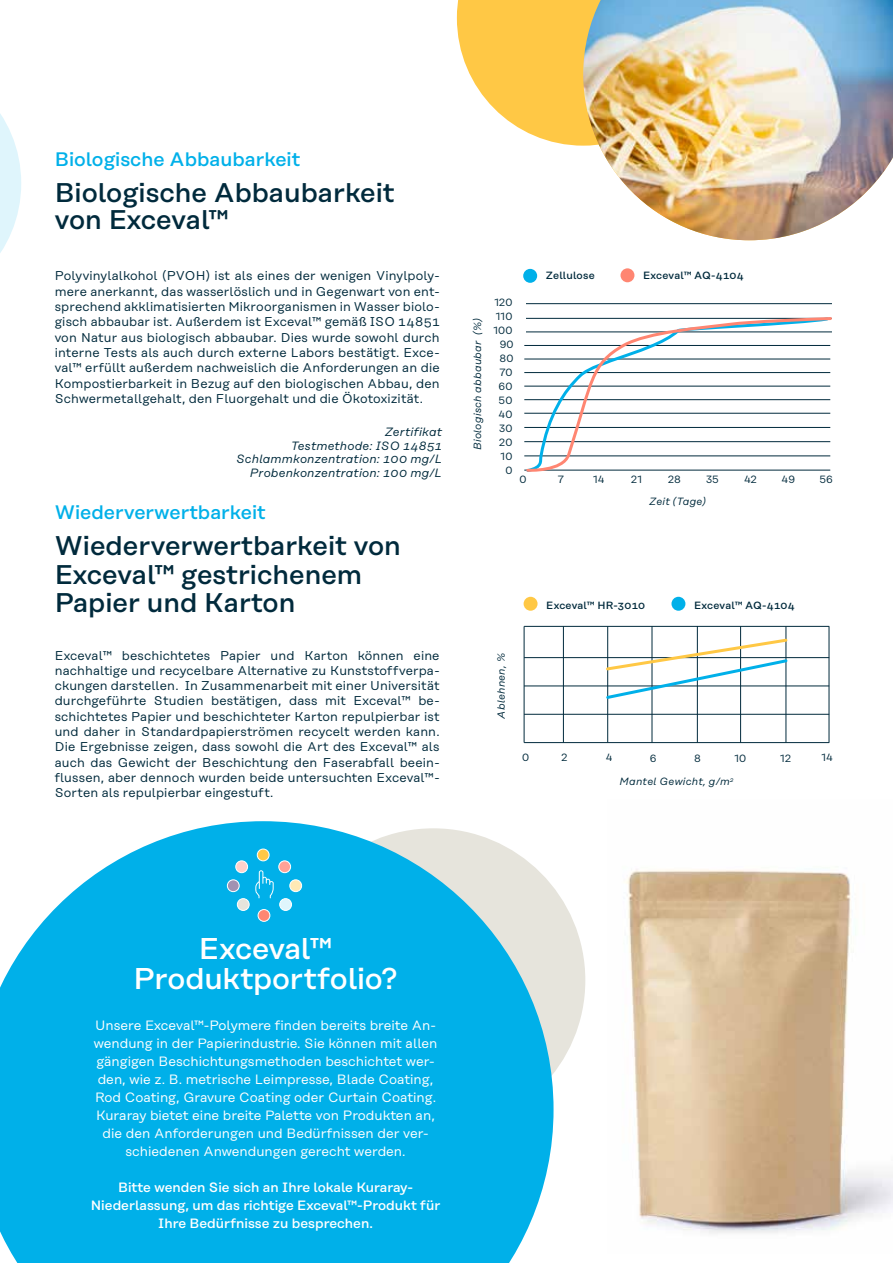
<style>
.page{position:relative;width:893px;height:1263px;background:#fff}
.page>*{position:absolute;margin:0;border:0;box-sizing:border-box;transform-origin:0 0}
.t1{font:500 30px/30px "Rational Text";letter-spacing:-.01em;color:#fff;text-align:center}
.t2{font:500 27px/28.2px "Rational Text";color:#002a3c}
.t3{font:500 19.5px "Rational Text";color:#00b0e9}
.t4{font:13.5px/18px "Rational Text";color:#fff;text-align:center}
.t5{font:500 13.5px/18px "Rational Text";color:#fff;text-align:center}
.t6{font:12.75px/15.3px "Rational Text";letter-spacing:.01em;color:#002a3c;text-align:justify}
.t7{font:italic 12px/13.5px "Rational Text";letter-spacing:.015em;color:#002a3c;text-align:right}
.t8{font:italic 10.5px "Rational Text";letter-spacing:.02em;color:#002a3c}
.t9{font:10.5px "Rational Text";color:#002a3c}
.t10{font:500 10.5px "Rational Text";letter-spacing:.015em;color:#002a3c}
</style>
<div class="page">
<img style="left:626px;top:869px;width:267px;height:365px">
<svg style="left:457px;top:0;width:126px;height:146px"></svg>
<svg style="left:0;top:114px;width:21px;height:139px"></svg>
<hr style="left:524px;top:626px;width:305px;height:1px;background:#002a3c">
<hr style="left:524px;top:657px;width:305px;height:1px;background:#002a3c">
<hr style="left:524px;top:686px;width:305px;height:1px;background:#002a3c">
<hr style="left:524px;top:714px;width:305px;height:1px;background:#002a3c">
<hr style="left:524px;top:742px;width:305px;height:1px;background:#002a3c">
<hr style="left:563px;top:626px;width:1px;height:117px;background:#002a3c">
<hr style="left:524px;top:626px;width:1px;height:117px;background:#002a3c">
<hr style="left:607px;top:626px;width:1px;height:116px;background:#002a3c">
<hr style="left:652px;top:626px;width:1px;height:117px;background:#002a3c">
<hr style="left:697px;top:626px;width:1px;height:116px;background:#002a3c">
<hr style="left:740px;top:626px;width:1px;height:117px;background:#002a3c">
<hr style="left:786px;top:626px;width:1px;height:117px;background:#002a3c">
<hr style="left:829px;top:626px;width:1px;height:117px;background:#002a3c">
<div style="left:281px;top:828px;width:304px;height:304px;background:#e6e4dc;border-radius:50%"></div>
<svg style="left:0;top:821px;width:554px;height:442px;background:#21b9ea"></svg>
<svg style="left:255px;top:870px;width:19px;height:28px"></svg>
<div style="left:257px;top:849px;width:12px;height:12px;background:#ffc845;border-radius:50%"></div>
<div style="left:257px;top:849px;width:12px;height:12px;border:1px solid #fff;border-radius:50%"></div>
<div style="left:258px;top:909px;width:12px;height:12px;background:#ff8672;border-radius:50%"></div>
<div style="left:258px;top:909px;width:12px;height:12px;border:1px solid #fff;border-radius:50%"></div>
<div style="left:280px;top:899px;width:11px;height:11px;background:#dff5fc;border-radius:50%"></div>
<div style="left:279px;top:898px;width:13px;height:13px;border:1px solid #fff;border-radius:50%"></div>
<div style="left:290px;top:880px;width:12px;height:12px;background:#ffe9b5;border-radius:50%"></div>
<div style="left:290px;top:880px;width:12px;height:12px;border:1px solid #fff;border-radius:50%"></div>
<div style="left:279px;top:861px;width:12px;height:12px;background:#ffa296;border-radius:50%"></div>
<div style="left:279px;top:861px;width:12px;height:12px;border:1px solid #fff;border-radius:50%"></div>
<div style="left:236px;top:861px;width:12px;height:12px;background:#ffd1cb;border-radius:50%"></div>
<div style="left:236px;top:861px;width:12px;height:12px;border:1px solid #fff;border-radius:50%"></div>
<div style="left:227px;top:880px;width:12px;height:12px;background:#a192b2;border-radius:50%"></div>
<div style="left:227px;top:880px;width:12px;height:12px;border:1px solid #fff;border-radius:50%"></div>
<div style="left:237px;top:899px;width:12px;height:11px;background:#e6e4dc;border-radius:50%"></div>
<div style="left:237px;top:898px;width:12px;height:13px;border:1px solid #fff;border-radius:50%"></div>
<hr style="left:526px;top:303px;width:306px;height:1px;background:#002a3c">
<svg style="left:525px;top:317px;width:307px;height:155px"></svg>
<div style="left:523px;top:269px;width:14px;height:14px;background:#00b0e9;border-radius:50%"></div>
<div style="left:620px;top:268px;width:14px;height:14px;background:#ff8672;border-radius:50%"></div>
<div style="left:524px;top:597px;width:14px;height:14px;background:#ffc845;border-radius:50%"></div>
<div style="left:671px;top:597px;width:14px;height:14px;background:#00b0e9;border-radius:50%"></div>
<svg style="left:604px;top:637px;width:185px;height:64px"></svg>
<img style="left:583px;top:0;width:310px;height:240px">
<h3 class="t3" style="left:55px;top:148px;width:247px">Biologische Abbaubarkeit</h3>
<h2 class="t2" style="left:55px;top:179px;width:342px;line-height:26.7px">Biologische Abbaubarkeit von Exceval™</h2>
<p class="t6" style="left:55px;top:268px;width:386px">Polyvinylalkohol (PVOH) ist als eines der wenigen Vinylpoly&shy;mere anerkannt, das wasserlöslich und in Gegenwart von ent&shy;sprechend akklimatisierten Mikroorganismen in Wasser biolo&shy;gisch abbaubar ist. Außerdem ist Exceval™ gemäß ISO 14851 von Natur aus biologisch abbaubar. Dies wurde sowohl durch interne Tests als auch durch externe Labors bestätigt. Exce&shy;val™ erfüllt außerdem nachweislich die Anforderungen an die Kompostierbarkeit in Bezug auf den biologischen Abbau, den Schwermetallgehalt, den Fluorgehalt und die Ökotoxizität.</p>
<p class="t7" style="left:236px;top:425px;width:207px">Zertifikat<br>Testmethode: ISO 14851<br>Schlammkonzentration: 100 mg/L<br>Probenkonzentration: 100 mg/L</p>
<h3 class="t3" style="left:55px;top:501px;width:213px">Wiederverwertbarkeit</h3>
<h2 class="t2" style="left:55px;top:532px;width:348px">Wiederverwertbarkeit von<br>Exceval™ gestrichenem<br>Papier und Karton</h2>
<p class="t6" style="left:55px;top:647px;width:386px">Exceval™ beschichtetes Papier und Karton können eine nachhaltige und recycelbare Alternative zu Kunststoffverpa&shy;ckungen darstellen. In Zusammenarbeit mit einer Universität durchgeführte Studien bestätigen, dass mit Exceval™ be&shy;schichtetes Papier und beschichteter Karton repulpierbar ist und daher in Standardpapierströmen recycelt werden kann.<br>Die Ergebnisse zeigen, dass sowohl die Art des Exceval™ als auch das Gewicht der Beschichtung den Faserabfall beein&shy;flussen, aber dennoch wurden beide untersuchten Exceval™- Sorten als repulpierbar eingestuft.</p>
<p class="t8" style="left:471px;top:450px;width:133px;rotate:-90deg">Biologisch abbaubar (%)</p>
<p class="t9" style="left:494px;top:296px;width:19px">120</p>
<p class="t9" style="left:496px;top:310px;width:18px">110</p>
<p class="t9" style="left:493px;top:324px;width:20px">100</p>
<p class="t9" style="left:500px;top:338px;width:15px">90</p>
<p class="t9" style="left:500px;top:352px;width:15px">80</p>
<p class="t9" style="left:499px;top:366px;width:14px">70</p>
<p class="t9" style="left:499px;top:380px;width:15px">60</p>
<p class="t9" style="left:499px;top:394px;width:15px">50</p>
<p class="t9" style="left:499px;top:408px;width:15px">40</p>
<p class="t9" style="left:499px;top:422px;width:15px">30</p>
<p class="t9" style="left:499px;top:436px;width:15px">20</p>
<p class="t9" style="left:501px;top:450px;width:13px">10</p>
<p class="t10" style="left:546px;top:269px;width:50px">Zellulose</p>
<p class="t10" style="left:643px;top:269px;width:102px">Exceval™ AQ-4104</p>
<p class="t9" style="left:505px;top:464px;width:9px">0</p>
<p class="t9" style="left:519px;top:473px;width:9px">0</p>
<p class="t9" style="left:558px;top:473px;width:8px">7</p>
<p class="t9" style="left:593px;top:473px;width:13px">14</p>
<p class="t9" style="left:631px;top:473px;width:12px">21</p>
<p class="t9" style="left:668px;top:473px;width:14px">28</p>
<p class="t9" style="left:706px;top:473px;width:14px">35</p>
<p class="t9" style="left:744px;top:473px;width:14px">42</p>
<p class="t9" style="left:782px;top:473px;width:15px">49</p>
<p class="t9" style="left:819px;top:473px;width:15px">56</p>
<p class="t8" style="left:649px;top:496px;width:58px">Zeit (Tage)</p>
<p class="t10" style="left:546px;top:599px;width:101px">Exceval™ HR-3010</p>
<p class="t10" style="left:694px;top:599px;width:102px">Exceval™ AQ-4104</p>
<p class="t8" style="left:495px;top:719px;width:67px;rotate:-90deg">Ablehnen, %</p>
<p class="t9" style="left:522px;top:752px;width:9px">0</p>
<p class="t9" style="left:562px;top:752px;width:8px">2</p>
<p class="t9" style="left:606px;top:752px;width:8px">4</p>
<p class="t9" style="left:650px;top:752px;width:8px">6</p>
<p class="t9" style="left:694px;top:752px;width:8px">8</p>
<p class="t9" style="left:734px;top:752px;width:13px">10</p>
<p class="t9" style="left:780px;top:752px;width:12px">12</p>
<p class="t9" style="left:821px;top:752px;width:13px">14</p>
<p class="t8" style="left:620px;top:775px;width:116px">Mantel Gewicht, g/m<sup>2</sup></p>
<h1 class="t1" style="left:133px;top:933px;width:266px">Exceval™<br>Produktportfolio?</h1>
<p class="t4" style="left:94px;top:1016px;width:345px">Unsere Exceval™-Polymere finden bereits breite An&shy;wendung in der Papierindustrie. Sie können mit allen gängigen Beschichtungsmethoden beschichtet wer&shy;den, wie z. B. metrische Leimpresse, Blade Coating, Rod Coating, Gravure Coating oder Curtain Coating.<br>Kuraray bietet eine breite Palette von Produkten an, die den Anforderungen und Bedürfnissen der ver&shy;schiedenen Anwendungen gerecht werden.</p>
<p class="t5" style="left:91px;top:1178px;width:351px">Bitte wenden Sie sich an Ihre lokale Kuraray-<br>Niederlassung, um das richtige Exceval™-Produkt für<br>Ihre Bedürfnisse zu besprechen.</p>
</div>
